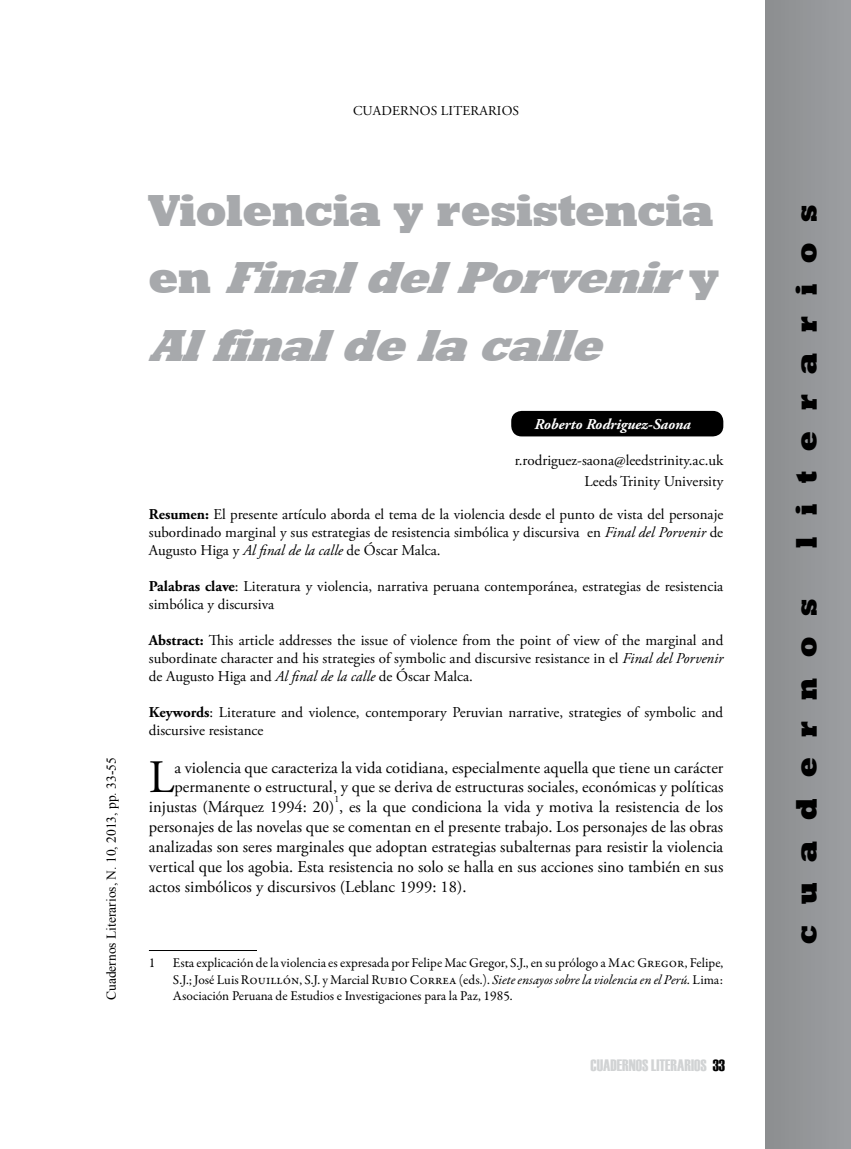
<style>
.page{position:relative;width:851px;height:1149px;background:#fff}
.page>*{position:absolute;margin:0;border:0;box-sizing:border-box;transform-origin:0 0}
.t1{font:46.35px "Adobe Garamond Pro";color:#000}
.t2{font:italic 45px/67.5px "Geometric Slab 712 BT Extra Bold A";color:#a7a9ac;text-align:justify}
.t3{font:30px "Geometric Slab 712 BT Extra Bold A";letter-spacing:.7em;color:#000}
.t4{font:16.5px/19.8px "Adobe Garamond Pro";color:#000;text-align:right}
.t5{font:16.5px "Haettenschweiler";color:#d1d3d4}
.t6{font:15px/18px "Adobe Garamond Pro";letter-spacing:-.01em;color:#000;text-align:justify}
.t7{font:italic 700 15px "Adobe Garamond Pro";color:#fff}
.t8{font:13.5px/16.5px "Garamond Premr Pro";color:#000}
.t9{font:13.5px "Times New Roman";color:#000}
.t10{font:13.5px "Adobe Garamond Pro";letter-spacing:.015em;color:#000}
.t11{font:9.6px "Adobe Garamond Pro";color:#000}
.s1{font-style:normal}
.s2{font-weight:700}
.s3{font-style:italic}
.s4{color:#000}
</style>
<div class="page">
<div style="left:511px;top:411px;width:212px;height:25px;background:#000;border-radius:11px"></div>
<div style="left:765px;top:0;width:85px;height:1148px;background:#949699"></div>
<hr style="left:149px;top:949px;width:108px;height:1px;background:#000">
<p class="t10" style="left:353px;top:102px;width:168px">CUADERNOS LITERARIOS</p>
<p class="t9" style="left:102px;top:999px;width:244px;rotate:-90deg">Cuadernos Literarios, N. 10, 2013, pp. 33-55</p>
<h2 class="t2" style="left:149px;top:176px;width:570px"><span class="s1">Violencia y resistencia e n</span> FinaldelPorvenir<span class="s1">y </span>Alfinaldelacalle</h2>
<p class="t7" style="left:534px;top:415px;width:158px">Roberto Rodriguez-Saona</p>
<p class="t6" style="left:514px;top:449px;width:210px;line-height:21px;text-align:right">r.rodriguez-saona@leedstrinity.ac.uk<br>Leeds Trinity University</p>
<p class="t6" style="left:149px;top:505px;width:576px"><span class="s2">Resumen:</span> El presente artículo aborda el tema de la violencia desde el punto de vista del personaje subordinado marginal y sus estrategias de resistencia simbólica y discursiva en <span class="s3">Final del Porvenir</span> de Augusto Higa y <span class="s3">Al final de la calle</span> de Óscar Malca.</p>
<p class="t6" style="left:149px;top:577px;width:576px"><span class="s2">Palabras clave</span>: Literatura y violencia, narrativa peruana contemporánea, estrategias de resistencia simbólica y discursiva</p>
<p class="t6" style="left:149px;top:631px;width:576px"><span class="s2">Abstract:</span> This article addresses the issue of violence from the point of view of the marginal and subordinate character and his strategies of symbolic and discursive resistance in el <span class="s3">Final del Porvenir </span>de Augusto Higa and <span class="s3">Al final de la calle</span> de Óscar Malca.</p>
<p class="t6" style="left:149px;top:703px;width:575px"><span class="s2">Keywords</span>: Literature and violence, contemporary Peruvian narrative, strategies of symbolic and discursive resistance</p>
<h1 class="t1" style="left:149px;top:749px;width:27px">L</h1>
<p class="t4" style="left:149px;top:757px;width:576px">a violencia que caracteriza la vida cotidiana, especialmente aquella que tiene un carácter permanente o estructural, y que se deriva de estructuras sociales, económicas y políticas injustas (Márquez 1994: 20) , es la que condiciona la vida y motiva la resistencia de los</p>
<p class="t11" style="left:334px;top:793px;width:6px">1</p>
<p class="t4" style="left:149px;top:817px;width:576px;text-align:justify">personajes de las novelas que se comentan en el presente trabajo. Los personajes de las obras analizadas son seres marginales que adoptan estrategias subalternas para resistir la violencia vertical que los agobia. Esta resistencia no solo se halla en sus acciones sino también en sus actos simbólicos y discursivos (Leblanc 1999: 18).</p>
<p class="t8" style="left:149px;top:954px;width:8px">1</p>
<p class="t8" style="left:173px;top:954px;width:552px">Esta explicación de la violencia es expresada por Felipe Mac Gregor, S.J., en su prólogo a Mac Gregor, Felipe,<br>S.J.; José Luis Rouillón, S.J. y Marcial Rubio Correa (eds.). <span class="s3">Siete ensayos sobre la violencia en el Perú.</span> Lima:</p>
<p class="t8" style="left:173px;top:987px;width:341px">Asociación Peruana de Estudios e Investigaciones para la Paz, 1985.</p>
<p class="t5" style="left:590px;top:1054px;width:136px">CUADERNOS LITERARIOS <span class="s4">33</span></p>
<h3 class="t3" style="left:787px;top:547px;width:344px;rotate:-90deg">literarios</h3>
<h3 class="t3" style="left:787px;top:943px;width:346px;rotate:-90deg">cuadernos</h3>
</div>
